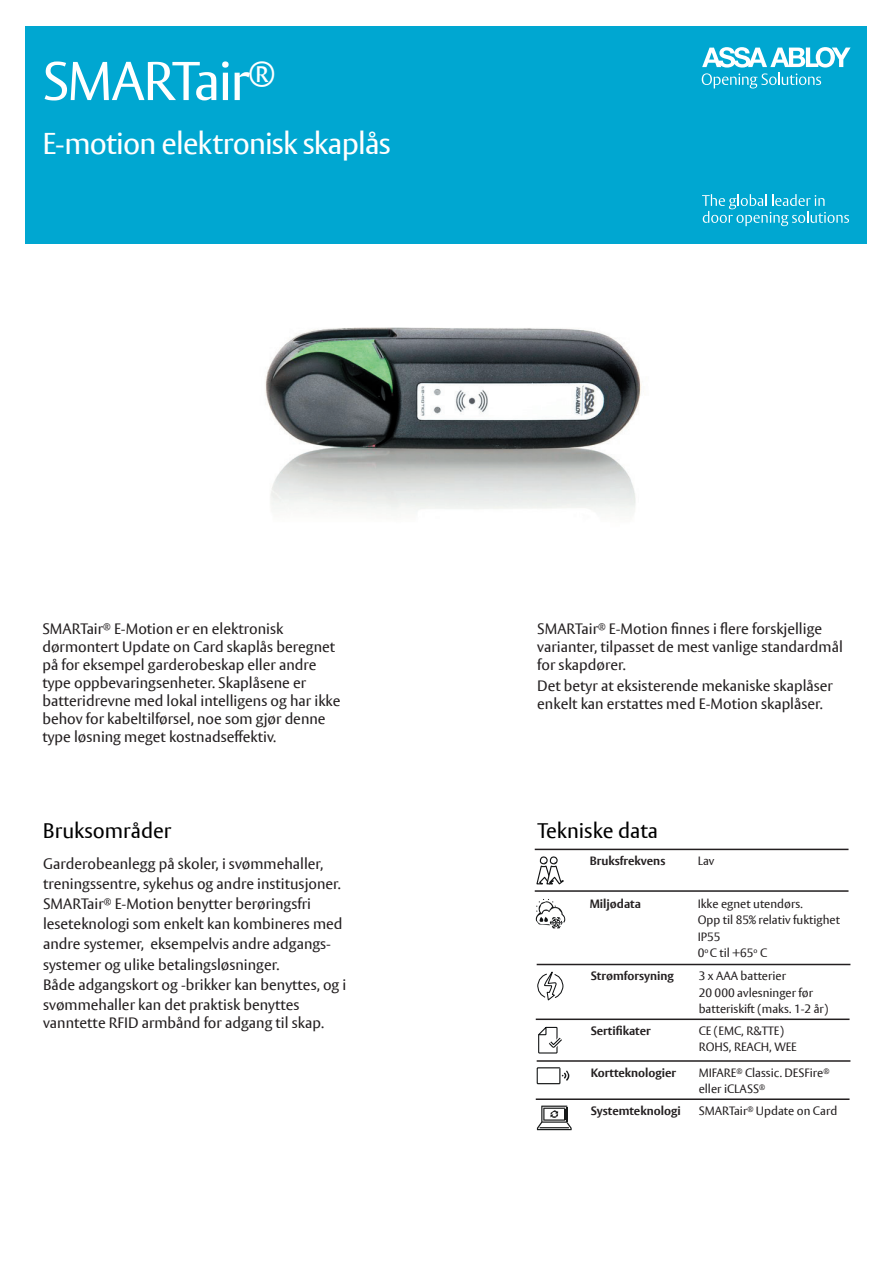
<style>
.page{position:relative;width:893px;height:1263px;background:#fff}
.page>*{position:absolute;margin:0;border:0;box-sizing:border-box;transform-origin:0 0}
.Huvudrubrik_framsida{font:54px "ASSA Vesta";letter-spacing:-.035em;color:#fff}
.Underrubrik_omslag{font:30px "ASSA Vesta";letter-spacing:-.025em;color:#fff}
.Underoverskrift{font:21px "ASSA Vesta";color:#000}
.Brødtekst{font:15px/18px "ASSA Vesta";color:#231f20}
.Brødtekst-2{font:12px "ASSA Vesta";color:#231f20}
.Brødtekst-3{font:700 12px "ASSA Vesta";color:#231f20}
</style>
<div class="page">
<div style="left:26px;top:26px;width:841px;height:217px;background:#00a7d1"></div>
<svg style="left:702px;top:47px;width:148px;height:41px"></svg>
<svg style="left:702px;top:194px;width:147px;height:32px"></svg>
<svg style="left:536px;top:856px;width:28px;height:29px"></svg>
<svg style="left:536px;top:899px;width:29px;height:29px"></svg>
<svg style="left:537px;top:971px;width:27px;height:30px"></svg>
<svg style="left:538px;top:1026px;width:24px;height:28px"></svg>
<svg style="left:537px;top:1067px;width:32px;height:17px"></svg>
<svg style="left:537px;top:1105px;width:35px;height:25px"></svg>
<hr style="left:535px;top:890px;width:313px;height:2px;background:#231f20">
<hr style="left:537px;top:964px;width:313px;height:1px;background:#231f20">
<hr style="left:536px;top:1018px;width:313px;height:2px;background:#231f20">
<hr style="left:537px;top:1060px;width:313px;height:2px;background:#231f20">
<hr style="left:536px;top:1098px;width:313px;height:2px;background:#231f20">
<hr style="left:535px;top:849px;width:313px;height:1px;background:#231f20">
<img style="left:265px;top:327px;width:377px;height:186px">
<p class="Huvudrubrik_framsida" style="left:42px;top:49px;width:235px">SMARTair<sup>®</sup></p>
<p class="Underrubrik_omslag" style="left:42px;top:125px;width:350px">E-motion elektronisk skaplås</p>
<p class="Brødtekst" style="left:42px;top:621px;width:300px">SMARTair<sup>®</sup> E-Motion er en elektronisk dørmontert Update on Card skaplås beregnet på for eksempel garderobeskap eller andre type oppbevaringsenheter. Skaplåsene er batteridrevne med lokal intelligens og har ikke behov for kabeltilførsel, noe som gjør denne type løsning meget kostnadseffektiv.</p>
<p class="Underoverskrift" style="left:43px;top:818px;width:130px">Bruksområder</p>
<p class="Brødtekst" style="left:43px;top:855px;width:282px">Garderobeanlegg på skoler, i svømmehaller,</p>
<p class="Brødtekst" style="left:43px;top:875px;width:299px">treningssentre, sykehus og andre institusjoner.</p>
<p class="Brødtekst" style="left:43px;top:895px;width:269px">SMARTair<sup>®</sup> E-Motion benytter berøringsfri</p>
<p class="Brødtekst" style="left:43px;top:916px;width:301px">leseteknologi som enkelt kan kombineres med</p>
<p class="Brødtekst" style="left:43px;top:936px;width:290px">andre systemer, eksempelvis andre adgangs-</p>
<p class="Brødtekst" style="left:43px;top:956px;width:238px">systemer og ulike betalingsløsninger.</p>
<p class="Brødtekst" style="left:43px;top:976px;width:305px">Både adgangskort og -brikker kan benyttes, og i</p>
<p class="Brødtekst" style="left:43px;top:996px;width:283px">svømmehaller kan det praktisk benyttes vanntette RFID armbånd for adgang til skap.</p>
<p class="Brødtekst" style="left:537px;top:621px;width:307px">SMARTair<sup>®</sup> E-Motion finnes i flere forskjellige varianter, tilpasset de mest vanlige standardmål for skapdører.</p>
<p class="Brødtekst" style="left:537px;top:677px;width:297px">Det betyr at eksisterende mekaniske skaplåser enkelt kan erstattes med E-Motion skaplåser.</p>
<p class="Underoverskrift" style="left:537px;top:818px;width:122px">Tekniske data</p>
<p class="Brødtekst-3" style="left:590px;top:853px;width:77px">Bruksfrekvens</p>
<p class="Brødtekst-2" style="left:698px;top:853px;width:18px">Lav</p>
<p class="Brødtekst-3" style="left:590px;top:896px;width:53px">Miljødata</p>
<p class="Brødtekst-2" style="left:698px;top:896px;width:107px">Ikke egnet utendørs.</p>
<p class="Brødtekst-2" style="left:698px;top:913px;width:144px">Opp til 85% relativ fuktighet</p>
<p class="Brødtekst-2" style="left:698px;top:929px;width:24px">IP55</p>
<p class="Brødtekst-2" style="left:698px;top:946px;width:71px">0<sup>o</sup> C til +65<sup>o</sup> C</p>
<p class="Brødtekst-3" style="left:591px;top:968px;width:85px">Strømforsyning</p>
<p class="Brødtekst-2" style="left:699px;top:968px;width:89px">3 x AAA batterier</p>
<p class="Brødtekst-2" style="left:699px;top:985px;width:116px">20 000 avlesninger før</p>
<p class="Brødtekst-2" style="left:699px;top:1001px;width:131px">batteriskift (maks. 1-2 år)</p>
<p class="Brødtekst-3" style="left:591px;top:1023px;width:62px">Sertifikater</p>
<p class="Brødtekst-2" style="left:699px;top:1023px;width:87px">CE (EMC, R&amp;TTE)</p>
<p class="Brødtekst-2" style="left:699px;top:1040px;width:100px">ROHS, REACH, WEE</p>
<p class="Brødtekst-3" style="left:591px;top:1065px;width:87px">Kortteknologier</p>
<p class="Brødtekst-2" style="left:699px;top:1065px;width:132px">MIFARE<sup>®</sup> Classic. DESFire<sup>®</sup></p>
<p class="Brødtekst-2" style="left:699px;top:1081px;width:68px">eller iCLASS<sup>®</sup></p>
<p class="Brødtekst-3" style="left:591px;top:1103px;width:92px">Systemteknologi</p>
<p class="Brødtekst-2" style="left:699px;top:1103px;width:140px">SMARTair<sup>®</sup> Update on Card</p>
</div>
